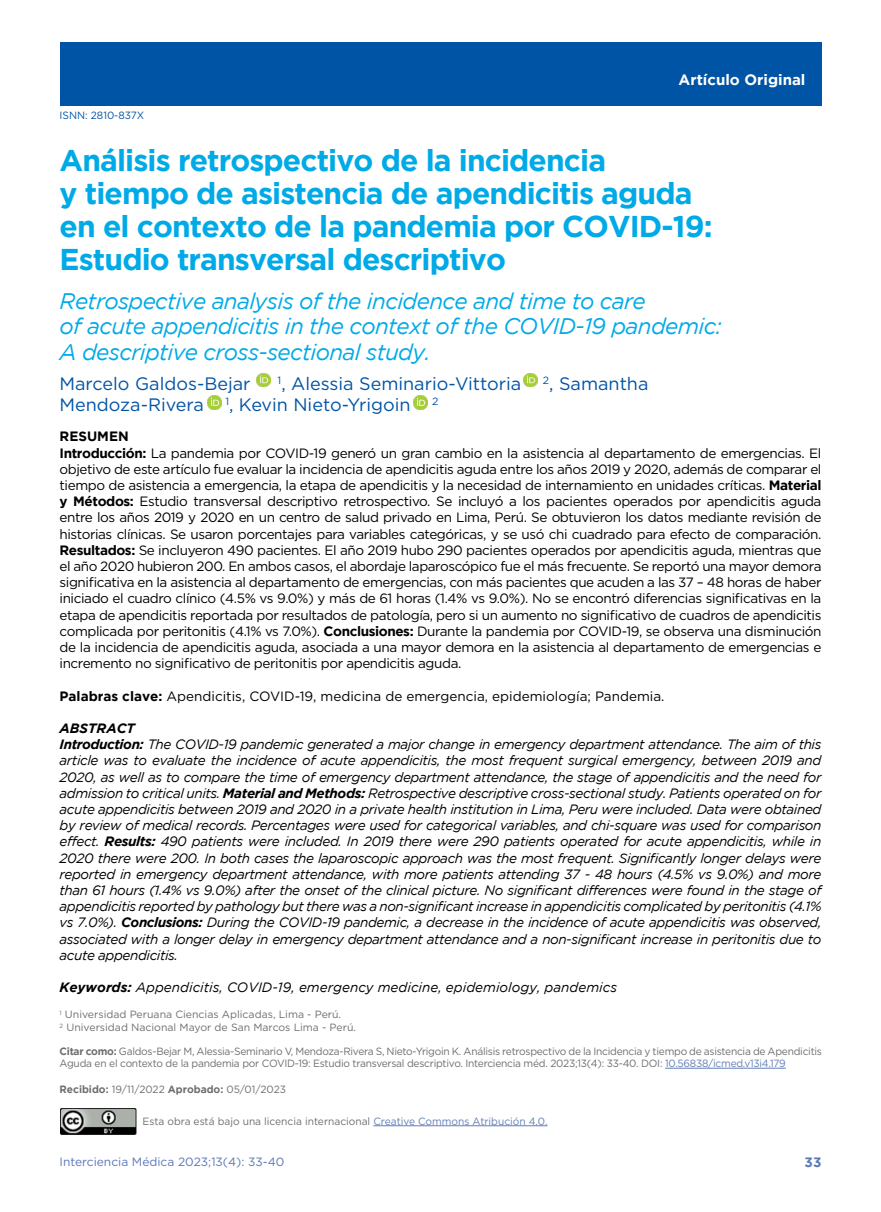
<style>
.page{position:relative;width:881px;height:1212px;background:#fff}
.page>*{position:absolute;margin:0;border:0;box-sizing:border-box;transform-origin:0 0}
.t1{font:700 30px/33px "Gotham";letter-spacing:-.03em;color:#00aae7}
.t2{font:italic 22.5px/25.5px "Gotham";letter-spacing:-.03em;color:#00aae7}
.t3{font:18px/21.6px "Gotham";color:#0054a6}
.t4{font:700 15px "Gotham";color:#fff}
.t5{font:13.5px/16.2px "Gotham";letter-spacing:-.03em;color:#000}
.t6{font:italic 13.5px/16.2px "Gotham";letter-spacing:-.03em;color:#000}
.t7{font:13.5px "Gotham";color:#000}
.t8{font:italic 13.5px "Gotham";color:#000}
.t9{font:700 13.5px "Gotham";color:#5a77ba}
.t10{font:12px "Gotham";color:#5a77ba}
.t11{font:10.5px/12.6px "Gotham";letter-spacing:-.025em;color:#6d6e71}
.t12{font:10.5px/12.6px "Gotham";color:#6d6e71}
.t13{font:10.5px "Gotham";color:#0054a6}
.s1{font-weight:700}
.s2{color:#627fb5}
</style>
<div class="page">
<div style="left:60px;top:42px;width:761px;height:64px;background:#0054a6"></div>
<img style="left:256px;top:373px;width:14px;height:14px">
<img style="left:207px;top:396px;width:14px;height:13px">
<svg style="left:414px;top:396px;width:13px;height:13px"></svg>
<img style="left:523px;top:373px;width:14px;height:14px">
<hr style="left:665px;top:1068px;width:120px;height:1px;background:#627fb5">
<img style="left:60px;top:1108px;width:77px;height:27px">
<hr style="left:373px;top:1125px;width:174px;height:1px;background:#627fb5">
<p class="t13" style="left:60px;top:109px;width:86px">ISNN: 2810-837X</p>
<p class="t4" style="left:678px;top:71px;width:128px">Artículo Original</p>
<h1 class="t1" style="left:60px;top:143px;width:654px">Análisis retrospectivo de la incidencia<br>y tiempo de asistencia de apendicitis aguda en el contexto de la pandemia por COVID-19:<br>Estudio transversal descriptivo</h1>
<h2 class="t2" style="left:60px;top:288px;width:663px">Retrospective analysis of the incidence and time to care<br>of acute appendicitis in the context of the COVID-19 pandemic:<br>A descriptive cross-sectional study.</h2>
<h3 class="t3" style="left:60px;top:372px;width:590px;text-indent:218px"><sup>1</sup>, Alessia Seminario-Vittoria <sup>2</sup>, Samantha<br>Mendoza-Rivera <sup>1</sup>, Kevin Nieto-Yrigoin <sup>2</sup></h3>
<p class="t5" style="left:60px;top:428px;width:763px"><span class="s1">RESUMEN<br>Introducción:</span> La pandemia por COVID-19 generó un gran cambio en la asistencia al departamento de emergencias. El objetivo de este artículo fue evaluar la incidencia de apendicitis aguda entre los años 2019 y 2020, además de comparar el tiempo de asistencia a emergencia, la etapa de apendicitis y la necesidad de internamiento en unidades críticas. <span class="s1">Material y Métodos:</span> Estudio transversal descriptivo retrospectivo. Se incluyó a los pacientes operados por apendicitis aguda entre los años 2019 y 2020 en un centro de salud privado en Lima, Perú. Se obtuvieron los datos mediante revisión de historias clínicas. Se usaron porcentajes para variables categóricas, y se usó chi cuadrado para efecto de comparación.<br><span class="s1">Resultados:</span> Se incluyeron 490 pacientes. El año 2019 hubo 290 pacientes operados por apendicitis aguda, mientras que el año 2020 hubieron 200. En ambos casos, el abordaje laparoscópico fue el más frecuente. Se reportó una mayor demora significativa en la asistencia al departamento de emergencias, con más pacientes que acuden a las 37 – 48 horas de haber iniciado el cuadro clínico (4.5% vs 9.0%) y más de 61 horas (1.4% vs 9.0%). No se encontró diferencias significativas en la etapa de apendicitis reportada por resultados de patología, pero si un aumento no significativo de cuadros de apendicitis complicada por peritonitis (4.1% vs 7.0%). <span class="s1">Conclusiones:</span> Durante la pandemia por COVID-19, se observa una disminución de la incidencia de apendicitis aguda, asociada a una mayor demora en la asistencia al departamento de emergencias e incremento no significativo de peritonitis por apendicitis aguda.</p>
<p class="t7" style="left:60px;top:687px;width:606px"><span class="s1">Palabras clave:</span> Apendicitis, COVID-19, medicina de emergencia, epidemiología; Pandemia.</p>
<p class="t6" style="left:60px;top:720px;width:763px"><span class="s1">ABSTRACT<br>Introduction:</span> The COVID-19 pandemic generated a major change in emergency department attendance. The aim of this article was to evaluate the incidence of acute appendicitis, the most frequent surgical emergency, between 2019 and 2020, as well as to compare the time of emergency department attendance, the stage of appendicitis and the need for admission to critical units. <span class="s1">Material and Methods:</span> Retrospective descriptive cross-sectional study. Patients operated on for acute appendicitis between 2019 and 2020 in a private health institution in Lima, Peru were included. Data were obtained by review of medical records. Percentages were used for categorical variables, and chi-square was used for comparison effect. <span class="s1">Results:</span> 490 patients were included. In 2019 there were 290 patients operated for acute appendicitis, while in 2020 there were 200. In both cases the laparoscopic approach was the most frequent. Significantly longer delays were reported in emergency department attendance, with more patients attending 37 - 48 hours (4.5% vs 9.0%) and more than 61 hours (1.4% vs 9.0%) after the onset of the clinical picture. No significant differences were found in the stage of appendicitis reported by pathology but there was a non-significant increase in appendicitis complicated by peritonitis (4.1% vs 7.0%). <span class="s1">Conclusions:</span> During the COVID-19 pandemic, a decrease in the incidence of acute appendicitis was observed, associated with a longer delay in emergency department attendance and a non-significant increase in peritonitis due to acute appendicitis.</p>
<p class="t8" style="left:60px;top:980px;width:559px"><span class="s1">Keywords:</span> Appendicitis, COVID-19, emergency medicine, epidemiology, pandemics</p>
<h3 class="t3" style="left:60px;top:372px;width:192px">Marcelo Galdos-Bejar</h3>
<p class="t12" style="left:60px;top:1008px;width:298px"><sup>1</sup> Universidad Peruana Ciencias Aplicadas, Lima - Perú.<br><sup>2</sup> Universidad Nacional Mayor de San Marcos Lima - Perú.</p>
<p class="t11" style="left:60px;top:1044px;width:763px"><span class="s1">Citar como:</span> Galdos-Bejar M, Alessia-Seminario V, Mendoza-Rivera S, Nieto-Yrigoin K. Análisis retrospectivo de la Incidencia y tiempo de asistencia de Apendicitis<br>Aguda en el contexto de la pandemia por COVID-19: Estudio transversal descriptivo. Interciencia méd. 2023;13(4): 33-40. DOI: <span class="s2">10.56838/icmed.v13i4.179</span></p>
<p class="t12" style="left:60px;top:1083px;width:228px"><span class="s1">Recibido:</span> 19/11/2022 <span class="s1">Aprobado:</span> 05/01/2023</p>
<p class="t12" style="left:142px;top:1114px;width:406px">Esta obra está bajo una licencia internacional <span class="s2">Creative Commons Atribución 4.0.</span></p>
<p class="t10" style="left:60px;top:1154px;width:226px">Interciencia Médica 2023;13(4): 33-40</p>
<p class="t9" style="left:804px;top:1154px;width:18px">33</p>
</div>
